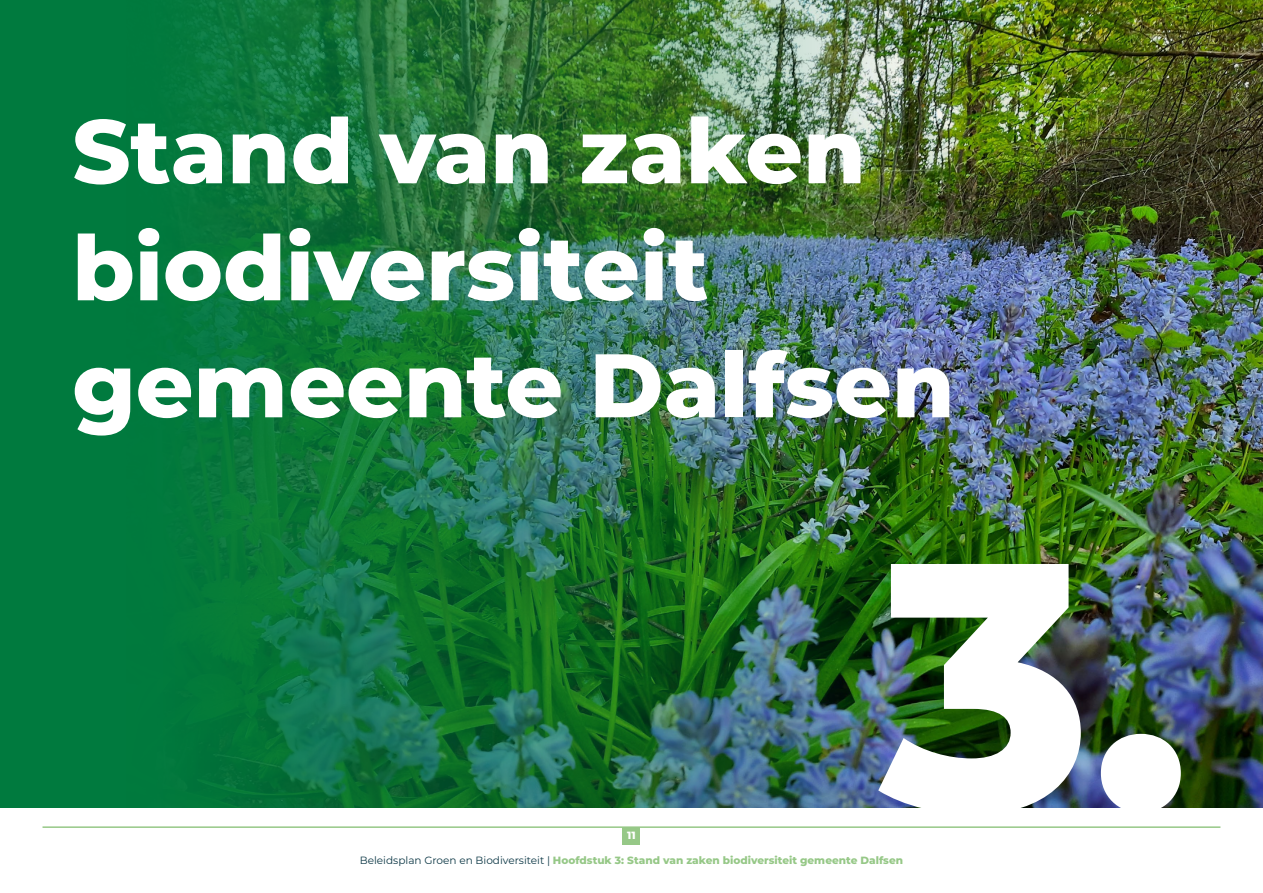
<style>
.page{position:relative;width:1263px;height:893px;background:#fff}
.page>*{position:absolute;margin:0;border:0;box-sizing:border-box;transform-origin:0 0}
.t1{font:800 351px "Montserrat";color:#fff}
.t2{font:800 90px/117px "Montserrat";color:#fff}
.t3{font:800 10.5px "Montserrat";color:#96c887}
.t4{font:800 10.5px "Montserrat";color:#fff}
.s1{font-weight:400;color:#0d3846}
</style>
<div class="page">
<div style="left:623px;top:827px;width:17px;height:17px;background:#96c887"></div>
<hr style="left:43px;top:826px;width:1177px;height:2px;background:#96c887">
<div style="left:0;top:0;width:1263px;height:808px;background:#007a3e"></div>
<img style="left:187px;top:0;width:1076px;height:808px">
<h2 class="t2" style="left:72px;top:88px;width:884px">Stand van zaken biodiversiteit gemeente Dalfsen</h2>
<h1 class="t1" style="left:880px;top:428px;width:312px">3.</h1>
<p class="t4" style="left:627px;top:828px;width:10px">11</p>
<p class="t3" style="left:360px;top:852px;width:545px"><span class="s1">Beleidsplan Groen en Biodiversiteit |</span> Hoofdstuk 3: Stand van zaken biodiversiteit gemeente Dalfsen</p>
</div>
